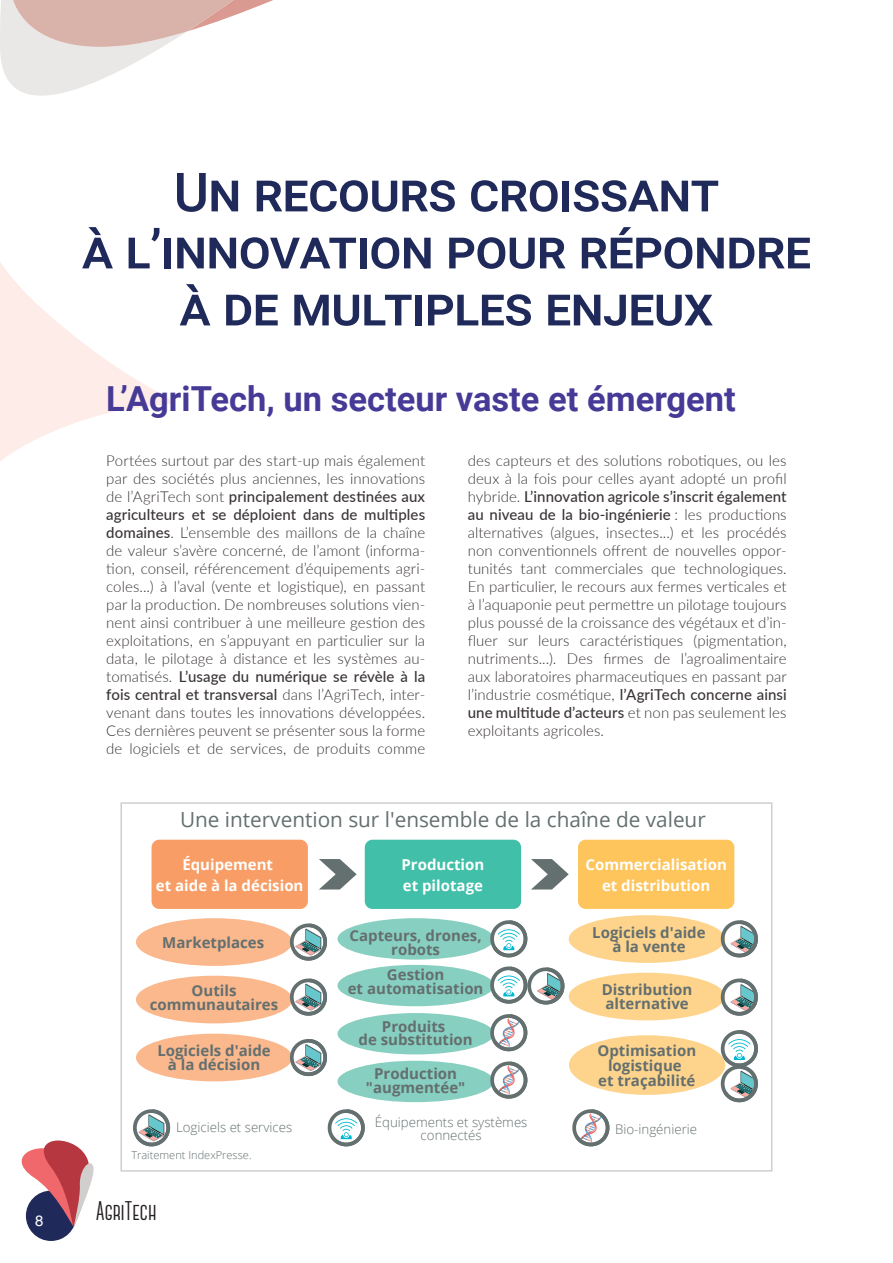
<style>
.page{position:relative;width:893px;height:1263px;background:#fff}
.page>*{position:absolute;margin:0;border:0;box-sizing:border-box;transform-origin:0 0}
.t1{font:500 54px/57px "Roboto";letter-spacing:-.01em;color:#1f2a5a;text-align:center}
.t2{font:700 34.5px "Roboto";color:#463a97}
.t3{font:700 27px "Canter";color:#231f20}
.t4{font:20.7px "Open Sans";color:#646f6f}
.t5{font:300 15px/18px "Lato";letter-spacing:.005em;color:#3a3437;text-align:justify}
.t6{font:700 15px/14px "Open Sans";color:#646f6f;text-align:center}
.t7{font:700 15px/20.9px "Open Sans";color:#fff;text-align:center}
.t8{font:15px "Helvetica";color:#fff}
.t9{font:300 13.2px/12.6px "Open Sans";color:#646f6f;text-align:center}
.t10{font:300 11.1px "Open Sans";color:#646f6f}
.s1{font-weight:500}
</style>
<div class="page">
<svg style="left:0;top:0;width:273px;height:96px"></svg>
<div style="left:26px;top:1190px;width:50px;height:51px;background:#1f2a5a;border-radius:50%"></div>
<svg style="left:21px;top:1140px;width:73px;height:87px"></svg>
<svg style="left:0;top:262px;width:173px;height:199px"></svg>
<div style="left:152px;top:840px;width:156px;height:69px;background:#f89d65;border-radius:8px"></div>
<div style="left:365px;top:840px;width:156px;height:69px;background:#41bfa8;border-radius:8px"></div>
<div style="left:578px;top:840px;width:156px;height:69px;background:#fec55c;border-radius:8px"></div>
<svg style="left:319px;top:859px;width:38px;height:30px"></svg>
<svg style="left:531px;top:859px;width:38px;height:30px"></svg>
<div style="left:136px;top:918px;width:156px;height:48px;background:#fab88c;border-radius:50%"></div>
<div style="left:569px;top:915px;width:156px;height:48px;background:#fed48c;border-radius:50%"></div>
<div style="left:337px;top:918px;width:157px;height:41px;background:#87cfc0;border-radius:50%"></div>
<svg style="left:572px;top:1109px;width:37px;height:37px"></svg>
<div style="left:136px;top:976px;width:156px;height:47px;background:#fab88c;border-radius:50%"></div>
<div style="left:569px;top:973px;width:156px;height:47px;background:#fed48c;border-radius:50%"></div>
<div style="left:337px;top:965px;width:157px;height:41px;background:#87cfc0;border-radius:50%"></div>
<div style="left:136px;top:1034px;width:156px;height:47px;background:#fab88c;border-radius:50%"></div>
<div style="left:337px;top:1013px;width:157px;height:41px;background:#87cfc0;border-radius:50%"></div>
<div style="left:337px;top:1061px;width:157px;height:41px;background:#87cfc0;border-radius:50%"></div>
<div style="left:569px;top:1035px;width:156px;height:60px;background:#fed48c;border-radius:50%"></div>
<svg style="left:133px;top:1109px;width:37px;height:37px"></svg>
<svg style="left:328px;top:1109px;width:37px;height:37px"></svg>
<svg style="left:290px;top:923px;width:37px;height:37px"></svg>
<svg style="left:290px;top:978px;width:37px;height:38px"></svg>
<svg style="left:290px;top:1039px;width:37px;height:37px"></svg>
<svg style="left:490px;top:920px;width:37px;height:37px"></svg>
<svg style="left:490px;top:966px;width:74px;height:38px"></svg>
<svg style="left:490px;top:1014px;width:37px;height:37px"></svg>
<svg style="left:490px;top:1061px;width:37px;height:37px"></svg>
<svg style="left:721px;top:920px;width:37px;height:37px"></svg>
<svg style="left:721px;top:978px;width:37px;height:38px"></svg>
<svg style="left:721px;top:1030px;width:37px;height:72px"></svg>
<div style="left:120px;top:802px;width:652px;height:369px;border:2px solid #d1cfcd"></div>
<p class="t8" style="left:35px;top:1209px;width:10px">8</p>
<h1 class="t1" style="left:82px;top:162px;width:731px">UN RECOURS CROISSANT<br>À L’INNOVATION POUR RÉPONDRE<br>À DE MULTIPLES ENJEUX</h1>
<h2 class="t2" style="left:106px;top:375px;width:631px">L’AgriTech, un secteur vaste et émergent</h2>
<p class="t5" style="left:106px;top:451px;width:320px">Portées surtout par des start-up mais également par des sociétés plus anciennes, les innovations de l’AgriTech sont <span class="s1">principalement destinées aux agriculteurs et se déploient dans de multiples domaines</span>. L’ensemble des maillons de la chaîne de valeur s’avère concerné, de l’amont (informa&shy;tion, conseil, référencement d’équipements agri&shy;coles...) à l’aval (vente et logistique), en passant par la production. De nombreuses solutions vien&shy;nent ainsi contribuer à une meilleure gestion des exploitations, en s’appuyant en particulier sur la data, le pilotage à distance et les systèmes au&shy;tomatisés. <span class="s1">L’usage du numérique se révèle à la fois central et transversal</span> dans l’AgriTech, inter&shy;venant dans toutes les innovations développées.<br>Ces dernières peuvent se présenter sous la forme de logiciels et de services, de produits comme</p>
<p class="t5" style="left:468px;top:451px;width:320px">des capteurs et des solutions robotiques, ou les deux à la fois pour celles ayant adopté un profil hybride. <span class="s1">L’innovation agricole s’inscrit également au niveau de la bio-ingénierie</span> : les productions alternatives (algues, insectes...) et les procédés non conventionnels offrent de nouvelles oppor&shy;tunités tant commerciales que technologiques.<br>En particulier, le recours aux fermes verticales et à l’aquaponie peut permettre un pilotage toujours plus poussé de la croissance des végétaux et d’in&shy;fluer sur leurs caractéristiques (pigmentation, nutriments...). Des firmes de l’agroalimentaire aux laboratoires pharmaceutiques en passant par l’industrie cosmétique, <span class="s1">l’AgriTech concerne ainsi une multitude d’acteurs</span> et non pas seulement les exploitants agricoles.</p>
<h3 class="t4" style="left:180px;top:805px;width:527px">Une intervention sur l'ensemble de la chaîne de valeur</h3>
<p class="t7" style="left:156px;top:853px;width:149px">Équipement<br>et aide à la décision</p>
<p class="t7" style="left:401px;top:853px;width:84px;text-align:left">Production et pilotage</p>
<p class="t7" style="left:585px;top:853px;width:143px">Commercialisation et distribution</p>
<p class="t6" style="left:162px;top:935px;width:103px">Marketplaces</p>
<p class="t6" style="left:150px;top:983px;width:130px">Outils communautaires</p>
<p class="t6" style="left:157px;top:1043px;width:115px">Logiciels d'aide à la décision</p>
<p class="t6" style="left:350px;top:928px;width:134px">Capteurs, drones, robots</p>
<p class="t6" style="left:348px;top:967px;width:137px">Gestion<br>et automatisation</p>
<p class="t6" style="left:358px;top:1019px;width:116px">Produits<br>de substitution</p>
<p class="t6" style="left:366px;top:1066px;width:101px">Production "augmentée"</p>
<p class="t6" style="left:592px;top:925px;width:115px">Logiciels d'aide à la vente</p>
<p class="t6" style="left:602px;top:982px;width:92px;text-align:left">Distribution alternative</p>
<p class="t6" style="left:597px;top:1043px;width:100px;line-height:14.9px">Optimisation logistique<br>et traçabilité</p>
<p class="t9" style="left:176px;top:1120px;width:118px">Logiciels et services</p>
<p class="t9" style="left:375px;top:1116px;width:154px">Équipements et systèmes connectés</p>
<p class="t9" style="left:615px;top:1122px;width:83px">Bio-ingénierie</p>
<p class="t10" style="left:131px;top:1147px;width:122px">Traitement IndexPresse.</p>
<h3 class="t3" style="left:96px;top:1198px;width:63px">AgriTech</h3>
</div>
